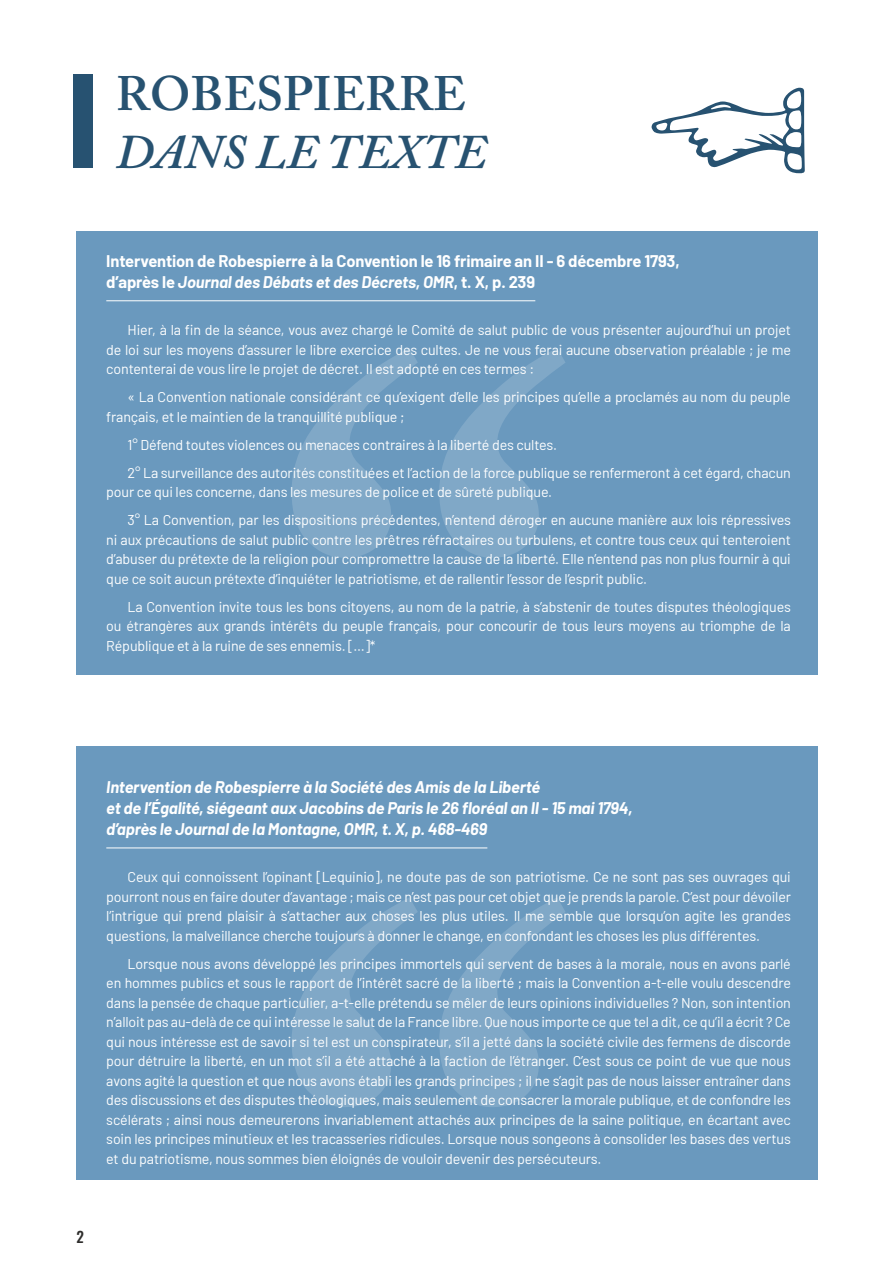
<style>
.page{position:relative;width:893px;height:1263px;background:#fff}
.page>*{position:absolute;margin:0;border:0;box-sizing:border-box;transform-origin:0 0}
.t1{font:156.6px "Adobe Caslon Pro";color:#275271}
.t2{font:600 48px "Adobe Caslon Pro";color:#275271}
.t3{font:italic 600 48px "Adobe Caslon Pro";letter-spacing:.005em;color:#275271}
.t4{font:italic 700 16.5px/21px "Barlow";letter-spacing:-.01em;color:#fff}
.t5{font:700 16.5px/21px "Barlow";letter-spacing:-.01em;color:#fff}
.t6{font:500 15px "Oswald";color:#2e2d2c}
.t7{font:14.25px/19.5px "Barlow";letter-spacing:-.01em;color:#fff;text-align:justify}
.s1{font-style:italic}
</style>
<div class="page">
<div style="left:76px;top:231px;width:741px;height:444px;background:#6a99be"></div>
<div style="left:76px;top:746px;width:741px;height:434px;background:#6a99be"></div>
<div style="left:74px;top:75px;width:19px;height:93px;background:#275271"></div>
<hr style="left:106px;top:300px;width:429px;height:1px;background:#fff">
<hr style="left:106px;top:847px;width:381px;height:1px;background:#fff">
<svg style="left:292px;top:348px;width:273px;height:210px"></svg>
<svg style="left:292px;top:898px;width:273px;height:209px"></svg>
<h2 class="t2" style="left:116px;top:65px;width:351px">ROBESPIERRE</h2>
<h2 class="t3" style="left:116px;top:134px;width:373px">DANS LE TEXTE</h2>
<h1 class="t1" style="left:652px;top:28px;width:155px">P</h1>
<p class="t5" style="left:106px;top:249px;width:575px">Intervention de Robespierre à la Convention le 16 frimaire an II - 6 décembre 1793, d’après le <span class="s1">Journal des Débats et des Décrets, OMR</span>, t. X, p. 239</p>
<p class="t7" style="left:106px;top:319px;width:686px;text-indent:21px">Hier, à la fin de la séance, vous avez chargé le Comité de salut public de vous présenter aujourd’hui un projet de loi sur les moyens d’assurer le libre exercice des cultes. Je ne vous ferai aucune observation préalable ; je me contenterai de vous lire le projet de décret. Il est adopté en ces termes :</p>
<p class="t7" style="left:106px;top:386px;width:686px;text-indent:21px">« La Convention nationale considérant ce qu’exigent d’elle les principes qu’elle a proclamés au nom du peuple français, et le maintien de la tranquillité publique ;</p>
<p class="t7" style="left:128px;top:429px;width:665px;line-height:28px">1° Défend toutes violences ou menaces contraires à la liberté des cultes.<br>2° La surveillance des autorités constituées et l’action de la force publique se renfermeront à cet égard, chacun</p>
<p class="t7" style="left:128px;top:477px;width:665px;line-height:28px;text-indent:-21px">pour ce qui les concerne, dans les mesures de police et de sûreté publique.<br>3° La Convention, par les dispositions précédentes, n’entend déroger en aucune manière aux lois répressives</p>
<p class="t7" style="left:106px;top:529px;width:686px">ni aux précautions de salut public contre les prêtres réfractaires ou turbulens, et contre tous ceux qui tenteroient d’abuser du prétexte de la religion pour compromettre la cause de la liberté. Elle n’entend pas non plus fournir à qui que ce soit aucun prétexte d’inquiéter le patriotisme, et de rallentir l’essor de l’esprit public.</p>
<p class="t7" style="left:106px;top:596px;width:686px;text-indent:21px">La Convention invite tous les bons citoyens, au nom de la patrie, à s’abstenir de toutes disputes théologiques ou étrangères aux grands intérêts du peuple français, pour concourir de tous leurs moyens au triomphe de la République et à la ruine de ses ennemis. […]*</p>
<p class="t4" style="left:106px;top:778px;width:528px">Intervention de Robespierre à la Société des Amis de la Liberté<br>et de l’Égalité, siégeant aux Jacobins de Paris le 26 floréal an II - 15 mai 1794, d’après le Journal de la Montagne, OMR, t. X, p. 468-469</p>
<p class="t7" style="left:106px;top:866px;width:686px;text-indent:21px">Ceux qui connoissent l’opinant [Lequinio], ne doute pas de son patriotisme. Ce ne sont pas ses ouvrages qui pourront nous en faire douter d’avantage ; mais ce n’est pas pour cet objet que je prends la parole. C’est pour dévoiler l’intrigue qui prend plaisir à s’attacher aux choses les plus utiles. Il me semble que lorsqu’on agite les grandes questions, la malveillance cherche toujours à donner le change, en confondant les choses les plus différentes.</p>
<p class="t7" style="left:106px;top:953px;width:686px;text-indent:21px">Lorsque nous avons développé les principes immortels qui servent de bases à la morale, nous en avons parlé en hommes publics et sous le rapport de l’intérêt sacré de la liberté ; mais la Convention a-t-elle voulu descendre dans la pensée de chaque particulier, a-t-elle prétendu se mêler de leurs opinions individuelles ? Non, son intention n’alloit pas au-delà de ce qui intéresse le salut de la France libre. Que nous importe ce que tel a dit, ce qu’il a écrit ? Ce qui nous intéresse est de savoir si tel est un conspirateur, s’il a jetté dans la société civile des fermens de discorde pour détruire la liberté, en un mot s’il a été attaché à la faction de l’étranger. C’est sous ce point de vue que nous avons agité la question et que nous avons établi les grands principes ; il ne s’agit pas de nous laisser entraîner dans des discussions et des disputes théologiques, mais seulement de consacrer la morale publique, et de confondre les scélérats ; ainsi nous demeurerons invariablement attachés aux principes de la saine politique, en écartant avec soin les principes minutieux et les tracasseries ridicules. Lorsque nous songeons à consolider les bases des vertus et du patriotisme, nous sommes bien éloignés de vouloir devenir des persécuteurs.</p>
<p class="t6" style="left:77px;top:1229px;width:9px">2</p>
</div>
